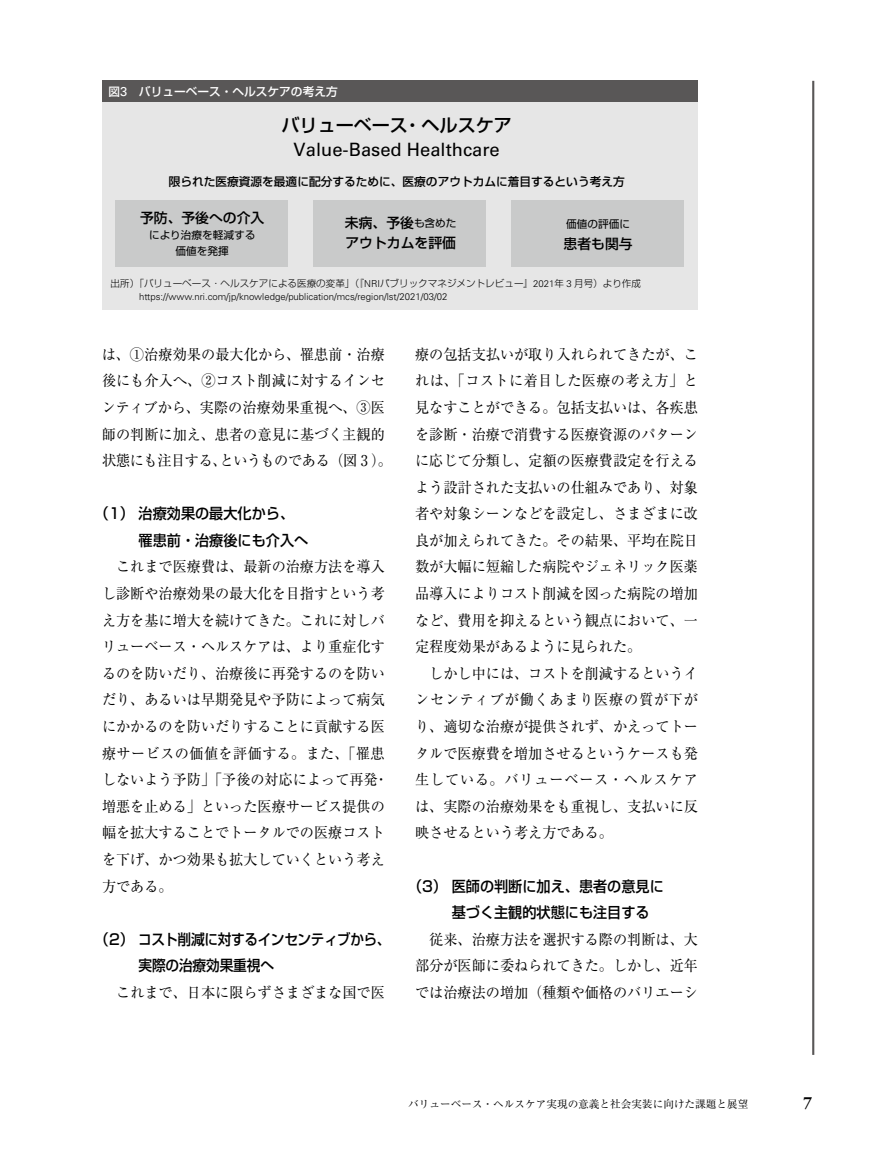
<style>
.page{position:relative;width:893px;height:1157px;background:#fff}
.page>*{position:absolute;margin:0;border:0;box-sizing:border-box;transform-origin:0 0}
.t1{font:18.3px "Univers LT Std";color:#000}
.t2{font:500 18px "Shin Go Pr 6 N";color:#000}
.t3{font:700 16.95px "Sabon LT Std";color:#000}
.t4{font:14.85px/26.5px "Ryumin Pr 6 N";color:#000;text-align:justify;scale:.95 1}
.t5{font:500 14.85px/26.5px "Shin Go Pr 6 N";color:#000;scale:.95 1}
.t6{font:500 14.85px/26.5px "Shin Go Pr 6 N";letter-spacing:-.02em;color:#000;scale:.95 1}
.t7{font:500 13.8px/19.2px "Shin Go Pr 6 N";color:#000}
.t8{font:500 11.7px "Shin Go Pr 6 N";color:#000}
.t9{font:500 11.7px "Shin Go Pr 6 N";color:#fff}
.t10{font:10.65px "Ryumin Pr 6 N";color:#000}
.t11{font:10.65px/15.9px "Shin Go Pr 6 N";color:#000;text-align:center}
.t12{font:300 9.6px "Univers LT Std";color:#000}
.t13{font:300 9.6px "Shin Go Pr 6 N";color:#000}
.s1{font-family:"Univers LT Std";font-weight:400;font-size:12.9px}
.s2{font-weight:400;font-size:10.65px}
.s3{font-family:"Univers LT Std"}
</style>
<div class="page">
<hr style="left:812px;top:81px;width:2px;height:973px;background:#595757">
<div style="left:102px;top:81px;width:595px;height:21px;background:#595757"></div>
<div style="left:102px;top:102px;width:595px;height:207px;background:#e6e6e6"></div>
<div style="left:313px;top:200px;width:173px;height:66px;background:#c9caca"></div>
<div style="left:116px;top:200px;width:172px;height:66px;background:#c9caca"></div>
<div style="left:511px;top:200px;width:173px;height:66px;background:#c9caca"></div>
<p class="t9" style="left:108px;top:82px;width:231px">図<span class="s1">3</span>　バリューベース・ヘルスケアの考え方</p>
<p class="t2" style="left:282px;top:111px;width:232px">バリューベース・ヘルスケア</p>
<p class="t1" style="left:294px;top:138px;width:208px">Value-Based Healthcare</p>
<p class="t8" style="left:169px;top:172px;width:458px">限られた医療資源を最適に配分するために、医療のアウトカムに着目するという考え方</p>
<p class="t7" style="left:140px;top:207px;width:126px">予防、予後への介入</p>
<p class="t11" style="left:149px;top:227px;width:108px">により治療を軽減する価値を発揮</p>
<p class="t7" style="left:345px;top:213px;width:113px">未病、予後<span class="s2">も含めた</span>アウトカムを評価</p>
<p class="t11" style="left:566px;top:216px;width:65px">価値の評価に</p>
<p class="t7" style="left:564px;top:234px;width:71px">患者も関与</p>
<p class="t13" style="left:111px;top:275px;width:532px">出所）「バリューベース・ヘルスケアによる医療の変革」（『<span class="s3">NRI</span>パブリックマネジメントレビュー』<span class="s3">2021</span>年 <span class="s3">3</span> 月号）より作成</p>
<p class="t12" style="left:139px;top:290px;width:310px">https://www.nri.com/jp/knowledge/publication/mcs/region/lst/2021/03/02</p>
<p class="t4" style="left:102px;top:340px;width:307px;text-align:left">は、①治療効果の最大化から、罹患前・治療後にも介入へ、②コスト削減に対するインセンティブから、実際の治療効果重視へ、③医師の判断に加え、患者の意見に基づく主観的状態にも注目する、というものである（図 3 ）。</p>
<p class="t5" style="left:139px;top:499px;width:180px;text-indent:-44px">（1） 治療効果の最大化から、罹患前・治療後にも介入へ</p>
<p class="t4" style="left:102px;top:553px;width:303px;text-align:left;text-indent:14px">これまで医療費は、最新の治療方法を導入し診断や治療効果の最大化を目指すという考え方を基に増大を続けてきた。これに対しバリューベース・ヘルスケアは、より重症化するのを防いだり、治療後に再発するのを防いだり、あるいは早期発見や予防によって病気にかかるのを防いだりすることに貢献する医療サービスの価値を評価する。また、「罹患しないよう予防」「予後の対応によって再発・増悪を止める」といった医療サービス提供の幅を拡大することでトータルでの医療コストを下げ、かつ効果も拡大していくという考え方である。</p>
<p class="t6" style="left:139px;top:925px;width:267px;text-indent:-44px">（2） コスト削減に対するインセンティブから、実際の治療効果重視へ</p>
<p class="t4" style="left:116px;top:978px;width:284px">これまで、日本に限らずさまざまな国で医</p>
<p class="t4" style="left:415px;top:340px;width:299px">療の包括支払いが取り入れられてきたが、これは、「コストに着目した医療の考え方」と見なすことができる。包括支払いは、各疾患を診断・治療で消費する医療資源のパターンに応じて分類し、定額の医療費設定を行えるよう設計された支払いの仕組みであり、対象者や対象シーンなどを設定し、さまざまに改良が加えられてきた。その結果、平均在院日数が大幅に短縮した病院やジェネリック医薬品導入によりコスト削減を図った病院の増加など、費用を抑えるという観点において、一定程度効果があるように見られた。</p>
<p class="t4" style="left:415px;top:659px;width:299px;text-indent:14px">しかし中には、コストを削減するというインセンティブが働くあまり医療の質が下がり、適切な治療が提供されず、かえってトータルで医療費を増加させるというケースも発生している。バリューベース・ヘルスケアは、実際の治療効果をも重視し、支払いに反映させるという考え方である。</p>
<p class="t5" style="left:452px;top:871px;width:225px;text-indent:-44px">（3） 医師の判断に加え、患者の意見に基づく主観的状態にも注目する</p>
<p class="t4" style="left:415px;top:925px;width:299px;text-indent:14px">従来、治療方法を選択する際の判断は、大部分が医師に委ねられてきた。しかし、近年では治療法の増加（種類や価格のバリエーシ</p>
<p class="t10" style="left:408px;top:1095px;width:342px">バリューベース・ヘルスケア実現の意義と社会実装に向けた課題と展望</p>
<p class="t3" style="left:803px;top:1093px;width:11px">7</p>
</div>
